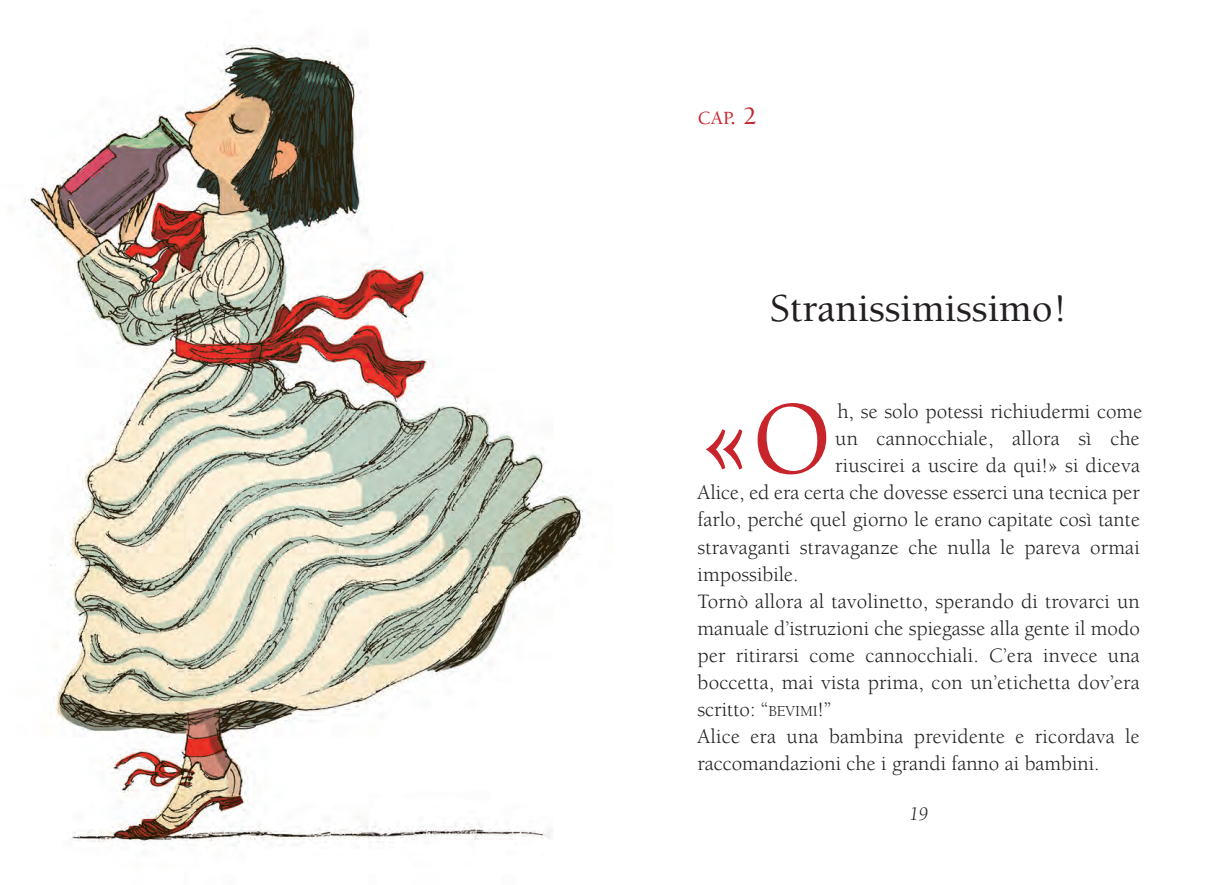
<style>
.page{position:relative;width:1225px;height:885px;background:#fff}
.page>*{position:absolute;margin:0;border:0;box-sizing:border-box;transform-origin:0 0}
.t1{font:500 106.05px "Berkeley Std";color:#c8242b}
.t2{font:500 40.5px "Berkeley Std";color:#231f20}
.t3{font:21px "Berkeley Std";letter-spacing:.01em;color:#231f20}
.t4{font:italic 19.5px "Berkeley Std";color:#231f20}
.t5{font:500 19.2px "Berkeley Std";color:#c8242b}
.s1{font-size:25.5px}
.s2{font-size:15.75px}
</style>
<div class="page">
<img style="left:25px;top:44px;width:560px;height:805px">
<p class="t5" style="left:697px;top:108px;width:60px">CAP<span class="s1">. 2</span></p>
<h2 class="t2" style="left:770px;top:287px;width:298px">Stranissimissimo!</h2>
<h1 class="t1" style="left:697px;top:382px;width:135px">«O</h1>
<p class="t3" style="left:837px;top:400px;width:306px">h, se solo potessi richiudermi come</p>
<p class="t3" style="left:835px;top:427px;width:306px">un cannocchiale, allora sì che</p>
<p class="t3" style="left:835px;top:454px;width:306px">riuscirei a uscire da qui!» si diceva</p>
<p class="t3" style="left:697px;top:481px;width:444px">Alice, ed era certa che dovesse esserci una tecnica per</p>
<p class="t3" style="left:697px;top:508px;width:444px">farlo, perché quel giorno le erano capitate così tante</p>
<p class="t3" style="left:697px;top:535px;width:444px">stravaganti stravaganze che nulla le pareva ormai</p>
<p class="t3" style="left:697px;top:562px;width:103px">impossibile.</p>
<p class="t3" style="left:697px;top:589px;width:444px">Tornò allora al tavolinetto, sperando di trovarci un</p>
<p class="t3" style="left:697px;top:616px;width:444px">manuale d’istruzioni che spiegasse alla gente il modo</p>
<p class="t3" style="left:697px;top:643px;width:444px">per ritirarsi come cannocchiali. C’era invece una</p>
<p class="t3" style="left:697px;top:670px;width:444px">boccetta, mai vista prima, con un’etichetta dov’era</p>
<p class="t3" style="left:697px;top:697px;width:135px">scritto: “<span class="s2">BEVIMI</span>!”</p>
<p class="t3" style="left:697px;top:724px;width:444px">Alice era una bambina previdente e ricordava le</p>
<p class="t3" style="left:697px;top:751px;width:404px">raccomandazioni che i grandi fanno ai bambini.</p>
<p class="t4" style="left:909px;top:803px;width:20px">19</p>
</div>
